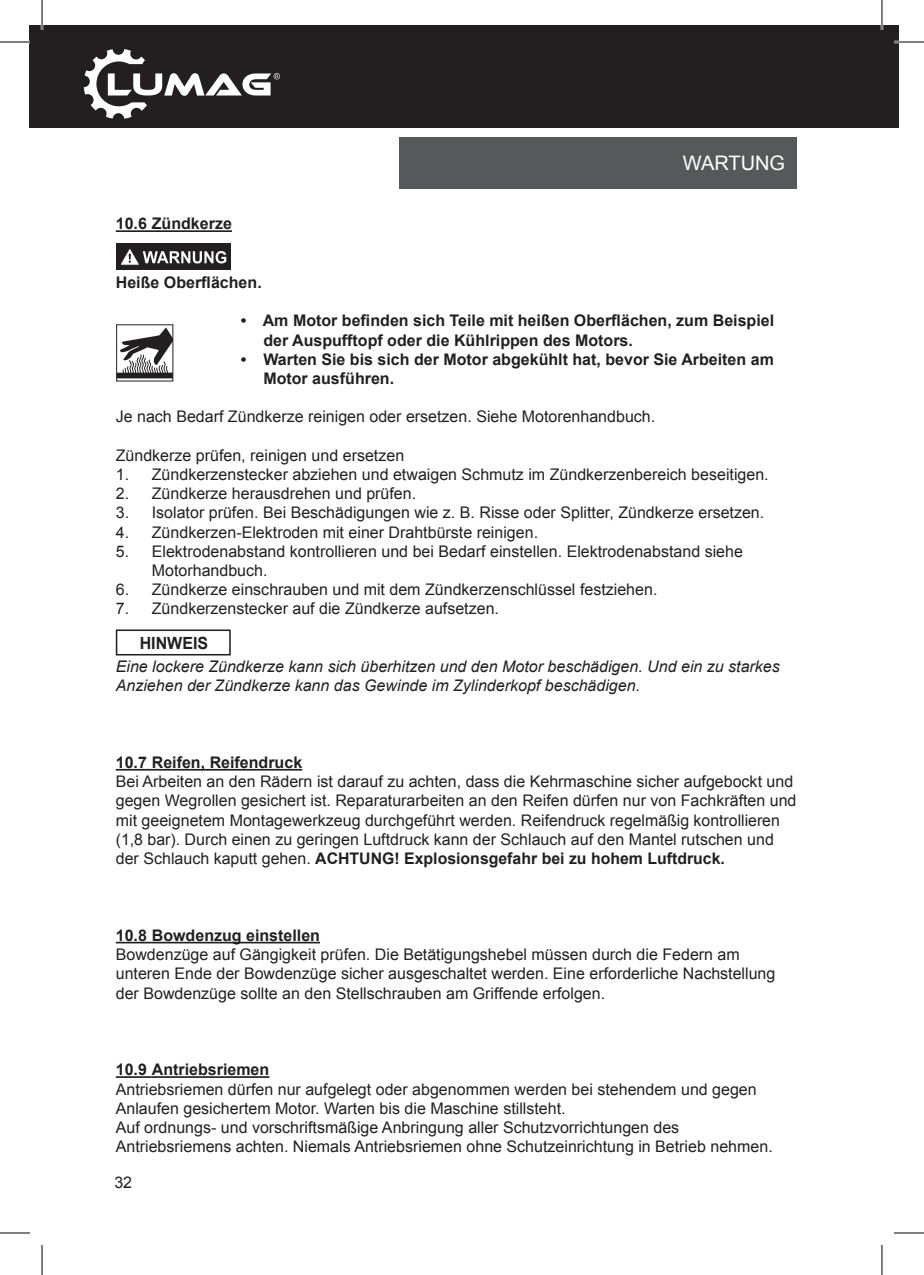
<style>
.page{position:relative;width:924px;height:1275px;background:#fff}
.page>*{position:absolute;margin:0;border:0;box-sizing:border-box;transform-origin:0 0}
.t1{font:20px "Arial";color:#fff}
.t2{font:700 16.8px "Arial";color:#231f20;scale:.95 1}
.t3{font:16px/19.2px "Arial";color:#231f20}
.t4{font:700 16px/19.2px "Arial";color:#231f20}
.t5{font:italic 16px/19.2px "Arial";color:#231f20}
.s1{font-weight:700}
</style>
<div class="page">
<hr style="left:116px;top:230px;width:116px;height:2px;background:#231f20">
<hr style="left:116px;top:769px;width:186px;height:1px;background:#231f20">
<hr style="left:116px;top:941px;width:36px;height:2px;background:#231f20">
<hr style="left:152px;top:941px;width:168px;height:2px;background:#231f20">
<hr style="left:116px;top:1076px;width:36px;height:2px;background:#231f20">
<hr style="left:152px;top:1076px;width:117px;height:2px;background:#231f20">
<div style="left:116px;top:244px;width:115px;height:26px;background:#231f20"></div>
<svg style="left:121px;top:248px;width:105px;height:17px"></svg>
<div style="left:117px;top:373px;width:56px;height:5px;background:#231f20"></div>
<svg style="left:119px;top:327px;width:52px;height:46px"></svg>
<div style="left:116px;top:324px;width:57px;height:57px;border:1px solid #231f20"></div>
<svg style="left:116px;top:629px;width:115px;height:26px"></svg>
<div style="left:29px;top:25px;width:869px;height:103px;background:#231f20"></div>
<svg style="left:84px;top:49px;width:196px;height:70px"></svg>
<div style="left:399px;top:137px;width:397px;height:51px;background:#57585a"></div>
<hr style="left:0;top:41px;width:30px;height:2px;background:#fff">
<hr style="left:893px;top:41px;width:30px;height:2px;background:#fff">
<hr style="left:41px;top:0;width:2px;height:30px;background:#fff">
<hr style="left:880px;top:0;width:2px;height:30px;background:#fff">
<hr style="left:0;top:42px;width:30px;height:1px;background:#000">
<hr style="left:893px;top:42px;width:30px;height:1px;background:#000">
<hr style="left:0;top:1232px;width:30px;height:1px;background:#000">
<hr style="left:893px;top:1232px;width:30px;height:1px;background:#000">
<hr style="left:42px;top:0;width:1px;height:30px;background:#000">
<hr style="left:42px;top:1245px;width:1px;height:30px;background:#000">
<hr style="left:881px;top:0;width:1px;height:30px;background:#000">
<hr style="left:881px;top:1245px;width:1px;height:30px;background:#000">
<p class="t4" style="left:116px;top:215px;width:118px">10.6 Zündkerze</p>
<p class="t1" style="left:682px;top:150px;width:104px">WARTUNG</p>
<p class="t4" style="left:116px;top:273px;width:147px">Heiße Oberflächen.</p>
<p class="t4" style="left:263px;top:311px;width:512px;text-indent:-23px">• Am Motor befinden sich Teile mit heißen Oberflächen, zum Beispiel der Auspufftopf oder die Kühlrippen des Motors.</p>
<p class="t4" style="left:263px;top:350px;width:512px;text-indent:-23px">• Warten Sie bis sich der Motor abgekühlt hat, bevor Sie Arbeiten am<br>Motor ausführen.</p>
<p class="t3" style="left:116px;top:407px;width:540px">Je nach Bedarf Zündkerze reinigen oder ersetzen. Siehe Motorenhandbuch.</p>
<p class="t3" style="left:116px;top:446px;width:290px">Zündkerze prüfen, reinigen und ersetzen</p>
<p class="t3" style="left:116px;top:465px;width:654px">1. Zündkerzenstecker abziehen und etwaigen Schmutz im Zündkerzenbereich beseitigen.</p>
<p class="t3" style="left:116px;top:484px;width:302px">2. Zündkerze herausdrehen und prüfen.</p>
<p class="t3" style="left:116px;top:503px;width:649px">3. Isolator prüfen. Bei Beschädigungen wie z. B. Risse oder Splitter, Zündkerze ersetzen.</p>
<p class="t3" style="left:116px;top:522px;width:423px">4. Zündkerzen-Elektroden mit einer Drahtbürste reinigen.</p>
<p class="t3" style="left:152px;top:542px;width:592px;text-indent:-36px">5. Elektrodenabstand kontrollieren und bei Bedarf einstellen. Elektrodenabstand siehe<br>Motorhandbuch.</p>
<p class="t3" style="left:116px;top:580px;width:543px">6. Zündkerze einschrauben und mit dem Zündkerzenschlüssel festziehen.</p>
<p class="t3" style="left:116px;top:599px;width:384px">7. Zündkerzenstecker auf die Zündkerze aufsetzen.</p>
<p class="t2" style="left:140px;top:632px;width:74px">HINWEIS</p>
<p class="t5" style="left:116px;top:657px;width:665px">Eine lockere Zündkerze kann sich überhitzen und den Motor beschädigen. Und ein zu starkes<br>Anziehen der Zündkerze kann das Gewinde im Zylinderkopf beschädigen.</p>
<p class="t4" style="left:116px;top:753px;width:188px">10.7 Reifen, Reifendruck</p>
<p class="t3" style="left:116px;top:772px;width:682px">Bei Arbeiten an den Rädern ist darauf zu achten, dass die Kehrmaschine sicher aufgebockt und gegen Wegrollen gesichert ist. Reparaturarbeiten an den Reifen dürfen nur von Fachkräften und mit geeignetem Montagewerkzeug durchgeführt werden. Reifendruck regelmäßig kontrollieren (1,8 bar). Durch einen zu geringen Luftdruck kann der Schlauch auf den Mantel rutschen und der Schlauch kaputt gehen. <span class="s1">ACHTUNG! Explosionsgefahr bei zu hohem Luftdruck.</span></p>
<p class="t4" style="left:116px;top:926px;width:206px">10.8 Bowdenzug einstellen</p>
<p class="t3" style="left:116px;top:945px;width:660px">Bowdenzüge auf Gängigkeit prüfen. Die Betätigungshebel müssen durch die Federn am unteren Ende der Bowdenzüge sicher ausgeschaltet werden. Eine erforderliche Nachstellung der Bowdenzüge sollte an den Stellschrauben am Griffende erfolgen.</p>
<p class="t4" style="left:116px;top:1060px;width:155px">10.9 Antriebsriemen</p>
<p class="t3" style="left:116px;top:1079px;width:658px">Antriebsriemen dürfen nur aufgelegt oder abgenommen werden bei stehendem und gegen Anlaufen gesichertem Motor. Warten bis die Maschine stillsteht.<br>Auf ordnungs- und vorschriftsmäßige Anbringung aller Schutzvorrichtungen des Antriebsriemens achten. Niemals Antriebsriemen ohne Schutzeinrichtung in Betrieb nehmen.</p>
<p class="t3" style="left:114px;top:1172px;width:19px">32</p>
</div>
